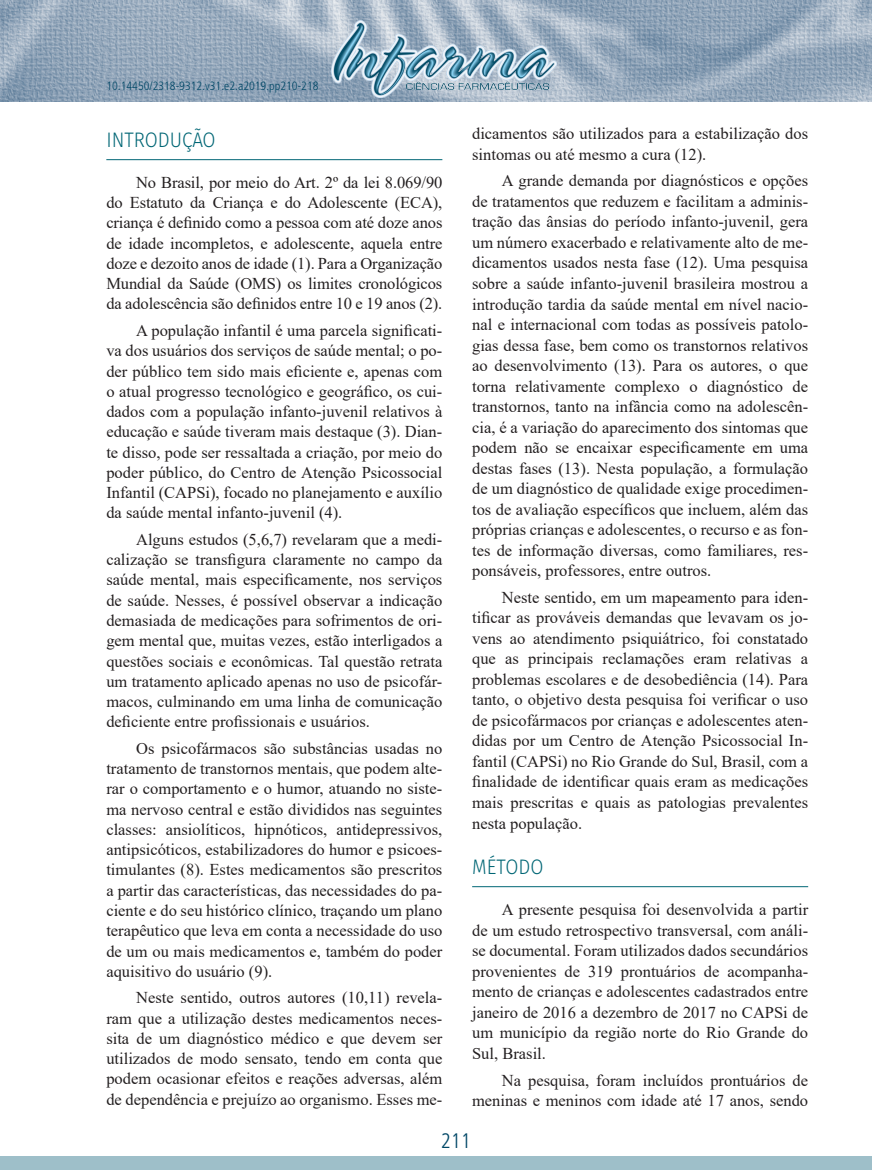
<style>
.page{position:relative;width:872px;height:1170px;background:#fff}
.page>*{position:absolute;margin:0;border:0;box-sizing:border-box;transform-origin:0 0}
.t1{font:300 21px "Fira Sans";color:#006675;scale:.9 1}
.t2{font:300 condensed 21px "Frutiger";color:#004766}
.t3{font:16.5px/20.2px "Times New Roman";color:#231f20;text-align:justify}
.t4{font:300 condensed 12px "Frutiger";color:#004766}
</style>
<div class="page">
<img style="left:0;top:0;width:872px;height:101px">
<div style="left:0;top:1155px;width:872px;height:14px;background:#9ebfc9"></div>
<img style="left:332px;top:20px;width:224px;height:77px">
<hr style="left:106px;top:159px;width:336px;height:1px;background:#006675">
<hr style="left:472px;top:886px;width:336px;height:1px;background:#006675">
<p class="t4" style="left:106px;top:79px;width:214px">10.14450/2318-9312.v31.e2.a2019.pp210-218</p>
<p class="t1" style="left:106px;top:125px;width:123px">INTRODUÇÃO</p>
<p class="t3" style="left:106px;top:172px;width:337px;text-indent:30px">No Brasil, por meio do Art. 2º da lei 8.069/90 do Estatuto da Criança e do Adolescente (ECA), criança é definido como a pessoa com até doze anos de idade incompletos, e adolescente, aquela entre doze e dezoito anos de idade (1). Para a Organização Mundial da Saúde (OMS) os limites cronológicos da adolescência são definidos entre 10 e 19 anos (2).</p>
<p class="t3" style="left:106px;top:320px;width:337px;text-indent:30px">A população infantil é uma parcela significati&shy;va dos usuários dos serviços de saúde mental; o po&shy;der público tem sido mais eficiente e, apenas com o atual progresso tecnológico e geográfico, os cui&shy;dados com a população infanto-juvenil relativos à educação e saúde tiveram mais destaque (3). Dian&shy;te disso, pode ser ressaltada a criação, por meio do poder público, do Centro de Atenção Psicossocial Infantil (CAPSi), focado no planejamento e auxílio da saúde mental infanto-juvenil (4).</p>
<p class="t3" style="left:106px;top:528px;width:337px;text-indent:30px">Alguns estudos (5,6,7) revelaram que a medi&shy;calização se transfigura claramente no campo da saúde mental, mais especificamente, nos serviços de saúde. Nesses, é possível observar a indicação demasiada de medicações para sofrimentos de ori&shy;gem mental que, muitas vezes, estão interligados a questões sociais e econômicas. Tal questão retrata um tratamento aplicado apenas no uso de psicofár&shy;macos, culminando em uma linha de comunicação deficiente entre profissionais e usuários.</p>
<p class="t3" style="left:106px;top:737px;width:337px;text-indent:30px">Os psicofármacos são substâncias usadas no tratamento de transtornos mentais, que podem alte&shy;rar o comportamento e o humor, atuando no siste&shy;ma nervoso central e estão divididos nas seguintes classes: ansiolíticos, hipnóticos, antidepressivos, antipsicóticos, estabilizadores do humor e psicoes&shy;timulantes (8). Estes medicamentos são prescritos a partir das características, das necessidades do pa&shy;ciente e do seu histórico clínico, traçando um plano terapêutico que leva em conta a necessidade do uso de um ou mais medicamentos e, também do poder aquisitivo do usuário (9).</p>
<p class="t3" style="left:106px;top:987px;width:337px;text-indent:30px">Neste sentido, outros autores (10,11) revela&shy;ram que a utilização destes medicamentos neces&shy;sita de um diagnóstico médico e que devem ser utilizados de modo sensato, tendo em conta que podem ocasionar efeitos e reações adversas, além de dependência e prejuízo ao organismo. Esses me-</p>
<p class="t3" style="left:472px;top:123px;width:337px">dicamentos são utilizados para a estabilização dos sintomas ou até mesmo a cura (12).</p>
<p class="t3" style="left:472px;top:170px;width:337px;text-indent:30px">A grande demanda por diagnósticos e opções de tratamentos que reduzem e facilitam a adminis&shy;tração das ânsias do período infanto-juvenil, gera um número exacerbado e relativamente alto de me&shy;dicamentos usados nesta fase (12). Uma pesquisa sobre a saúde infanto-juvenil brasileira mostrou a introdução tardia da saúde mental em nível nacio&shy;nal e internacional com todas as possíveis patolo&shy;gias dessa fase, bem como os transtornos relativos ao desenvolvimento (13). Para os autores, o que torna relativamente complexo o diagnóstico de transtornos, tanto na infância como na adolescên&shy;cia, é a variação do aparecimento dos sintomas que podem não se encaixar especificamente em uma destas fases (13). Nesta população, a formulação de um diagnóstico de qualidade exige procedimen&shy;tos de avaliação específicos que incluem, além das próprias crianças e adolescentes, o recurso e as fon&shy;tes de informação diversas, como familiares, res&shy;ponsáveis, professores, entre outros.</p>
<p class="t3" style="left:472px;top:586px;width:337px;text-indent:30px">Neste sentido, em um mapeamento para iden&shy;tificar as prováveis demandas que levavam os jo&shy;vens ao atendimento psiquiátrico, foi constatado que as principais reclamações eram relativas a problemas escolares e de desobediência (14). Para tanto, o objetivo desta pesquisa foi verificar o uso de psicofármacos por crianças e adolescentes aten&shy;didas por um Centro de Atenção Psicossocial In&shy;fantil (CAPSi) no Rio Grande do Sul, Brasil, com a finalidade de identificar quais eram as medicações mais prescritas e quais as patologias prevalentes nesta população.</p>
<p class="t1" style="left:472px;top:852px;width:81px">MÉTODO</p>
<p class="t3" style="left:472px;top:898px;width:337px;text-indent:30px">A presente pesquisa foi desenvolvida a partir de um estudo retrospectivo transversal, com análi&shy;se documental. Foram utilizados dados secundários provenientes de 319 prontuários de acompanha&shy;mento de crianças e adolescentes cadastrados entre janeiro de 2016 a dezembro de 2017 no CAPSi de um município da região norte do Rio Grande do Sul, Brasil.</p>
<p class="t3" style="left:472px;top:1069px;width:337px;text-align:right">Na pesquisa, foram incluídos prontuários de meninas e meninos com idade até 17 anos, sendo</p>
<p class="t2" style="left:441px;top:1128px;width:32px">211</p>
</div>
